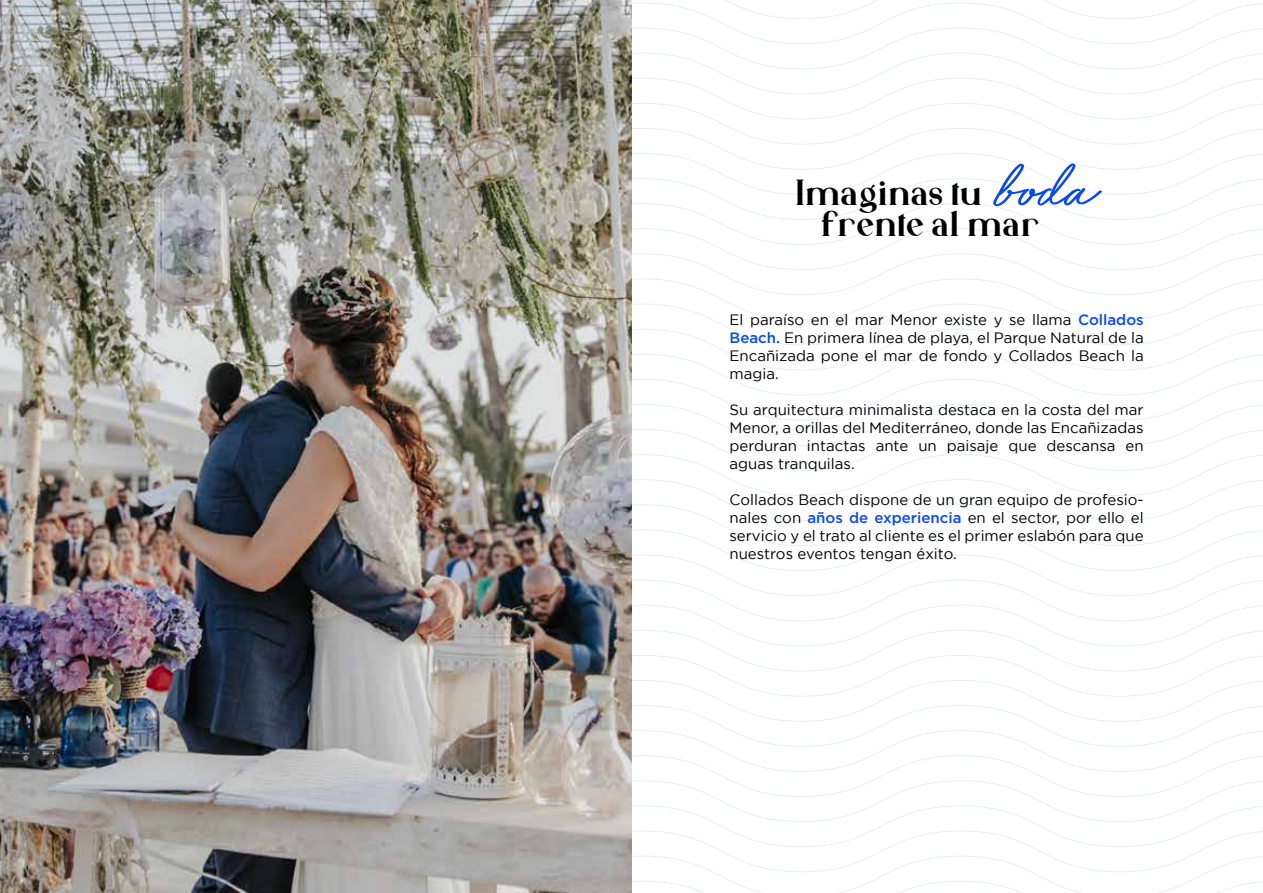
<style>
.page{position:relative;width:1263px;height:893px;background:#fff}
.page>*{position:absolute;margin:0;border:0;box-sizing:border-box;transform-origin:0 0}
.t1{font:91.2px "Bayshore";color:#0a4aea}
.t2{font:16.65px/31.5px "Qaligo";letter-spacing:.065em;color:#000}
.t3{font:15px/18px "Gotham";color:#000;text-align:justify}
.s1{font-weight:500;color:#0a4aea}
</style>
<div class="page">
<svg style="left:631px;top:0;width:632px;height:893px"></svg>
<img style="left:0;top:0;width:631px;height:893px">
<h1 class="t1" style="left:999px;top:120px;width:101px">boda</h1>
<p class="t2" style="left:822px;top:183px;width:219px;text-indent:-26px">Imaginas tu frente al mar</p>
<p class="t3" style="left:729px;top:310px;width:416px">El paraíso en el mar Menor existe y se llama <span class="s1">Collados Beach.</span> En primera línea de playa, el Parque Natural de la Encañizada pone el mar de fondo y Collados Beach la magia.</p>
<p class="t3" style="left:729px;top:400px;width:416px">Su arquitectura minimalista destaca en la costa del mar Menor, a orillas del Mediterráneo, donde las Encañizadas perduran intactas ante un paisaje que descansa en aguas tranquilas.</p>
<p class="t3" style="left:729px;top:490px;width:416px">Collados Beach dispone de un gran equipo de profesio&shy;nales con <span class="s1">años de experiencia</span> en el sector, por ello el servicio y el trato al cliente es el primer eslabón para que nuestros eventos tengan éxito.</p>
</div>
